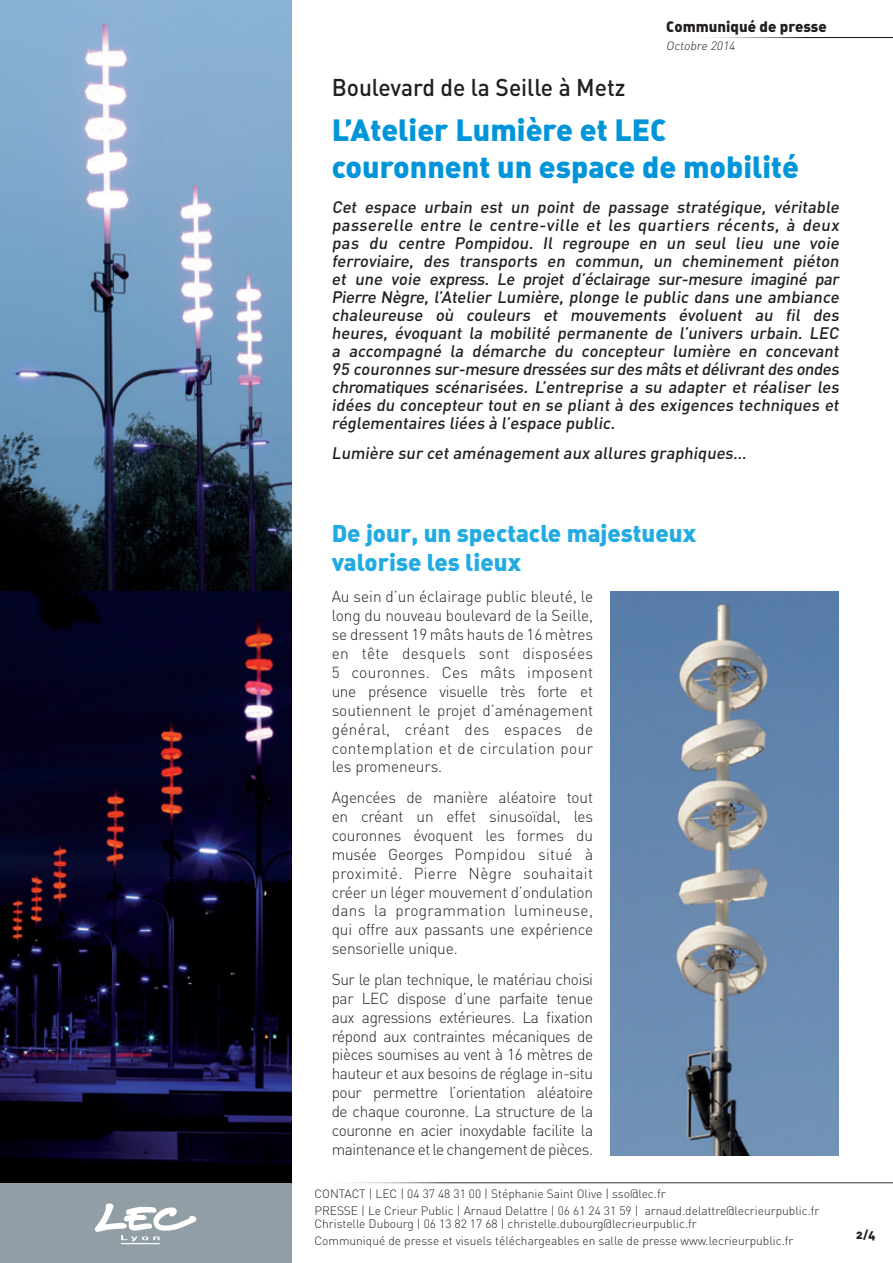
<style>
.page{position:relative;width:893px;height:1263px;background:#fff}
.page>*{position:absolute;margin:0;border:0;box-sizing:border-box;transform-origin:0 0}
.t1{font:30.3px/36.3px "DIN Black Alternate";color:#0095d9}
.t2{font:24px/28.8px "DIN Black Alternate";color:#22abe2}
.t3{font:500 24px "DIN";color:#231f20;scale:.95 1}
.t4{font:500 16.5px/18px "DIN";color:#231f20;text-align:justify}
.t5{font:300 15.75px/18.9px "DIN";letter-spacing:-.01em;color:#231f20;text-align:justify}
.t6{font:15px "DIN Black Alternate";color:#231f20}
.t7{font:300 12px/17.2px "DIN";color:#231f20}
.t8{font:12px "DIN Black Alternate";color:#231f20}
</style>
<div class="page">
<div style="left:0;top:0;width:292px;height:1263px;background:#919ea6"></div>
<svg style="left:95px;top:1203px;width:102px;height:38px"></svg>
<hr style="left:121px;top:1243px;width:38px;height:1px;background:#fff">
<hr style="left:314px;top:1182px;width:579px;height:1px;background:#231f20">
<hr style="left:675px;top:37px;width:218px;height:1px;background:#231f20">
<img style="left:0;top:0;width:292px;height:1182px">
<img style="left:610px;top:591px;width:229px;height:564px">
<p class="t6" style="left:666px;top:16px;width:162px">Communiqué de presse</p>
<p class="t7" style="left:666px;top:37px;width:72px">Octobre 2014</p>
<h2 class="t3" style="left:332px;top:72px;width:311px">Boulevard de la Seille à Metz</h2>
<h1 class="t1" style="left:332px;top:110px;width:469px">L’Atelier Lumière et LEC couronnent un espace de mobilité</h1>
<p class="t4" style="left:332px;top:197px;width:512px">Cet espace urbain est un point de passage stratégique, véritable passerelle entre le centre-ville et les quartiers récents, à deux pas du centre Pompidou. Il regroupe en un seul lieu une voie ferroviaire, des transports en commun, un cheminement piéton et une voie express. Le projet d’éclairage sur-mesure imaginé par Pierre Nègre, l’Atelier Lumière, plonge le public dans une ambiance chaleureuse où couleurs et mouvements évoluent au fil des heures, évoquant la mobilité permanente de l’univers urbain. LEC a accompagné la démarche du concepteur lumière en concevant 95 couronnes sur-mesure dressées sur des mâts etdélivrantdes ondes chromatiques scénarisées. L’entreprise a su adapter et réaliser les idées du concepteur tout en se pliant à des exigences techniques et réglementaires liées à l’espace public.</p>
<p class="t4" style="left:332px;top:444px;width:419px">Lumière sur cet aménagement aux allures graphiques…</p>
<h2 class="t2" style="left:332px;top:517px;width:366px">De jour, un spectacle majestueux valorise les lieux</h2>
<p class="t5" style="left:332px;top:587px;width:263px">Au sein d’un éclairage public bleuté, le long du nouveau boulevard de la Seille, se dressent 19 mâts hauts de 16 mètres en tête desquels sont disposées 5 couronnes. Ces mâts imposent une présence visuelle très forte et soutiennent le projet d’aménagement général, créant des espaces de contemplation et de circulation pour les promeneurs.</p>
<p class="t5" style="left:332px;top:788px;width:263px">Agencées de manière aléatoire tout en créant un effet sinusoïdal, les couronnes évoquent les formes du musée Georges Pompidou situé à proximité. Pierre Nègre souhaitait créer un léger mouvement d’ondulation dans la programmation lumineuse, qui offre aux passants une expérience sensorielle unique.</p>
<p class="t5" style="left:332px;top:969px;width:263px">Sur le plan technique, le matériau choisi par LEC dispose d’une parfaite tenue aux agressions extérieures. La fixation répond aux contraintes mécaniques de pièces soumises au vent à 16 mètres de hauteur et aux besoins de réglage in-situ pour permettre l’orientation aléatoire de chaque couronne. La structure de la couronne en acier inoxydable facilite la maintenance et le changement de pièces.</p>
<p class="t7" style="left:314px;top:1184px;width:506px">CONTACT | LEC | 04 37 48 31 00 | Stéphanie Saint Olive | sso@lec.fr<br>PRESSE | Le Crieur Public | Arnaud Delattre | 06 61 24 31 59 | arnaud.delattre@lecrieurpublic.fr</p>
<p class="t7" style="left:314px;top:1215px;width:480px">Christelle Dubourg | 06 13 82 17 68 | christelle.dubourg@lecrieurpublic.fr<br>Communiqué de presse et visuels téléchargeables en salle de presse www.lecrieurpublic.fr</p>
<p class="t8" style="left:856px;top:1226px;width:21px">2/4</p>
</div>
